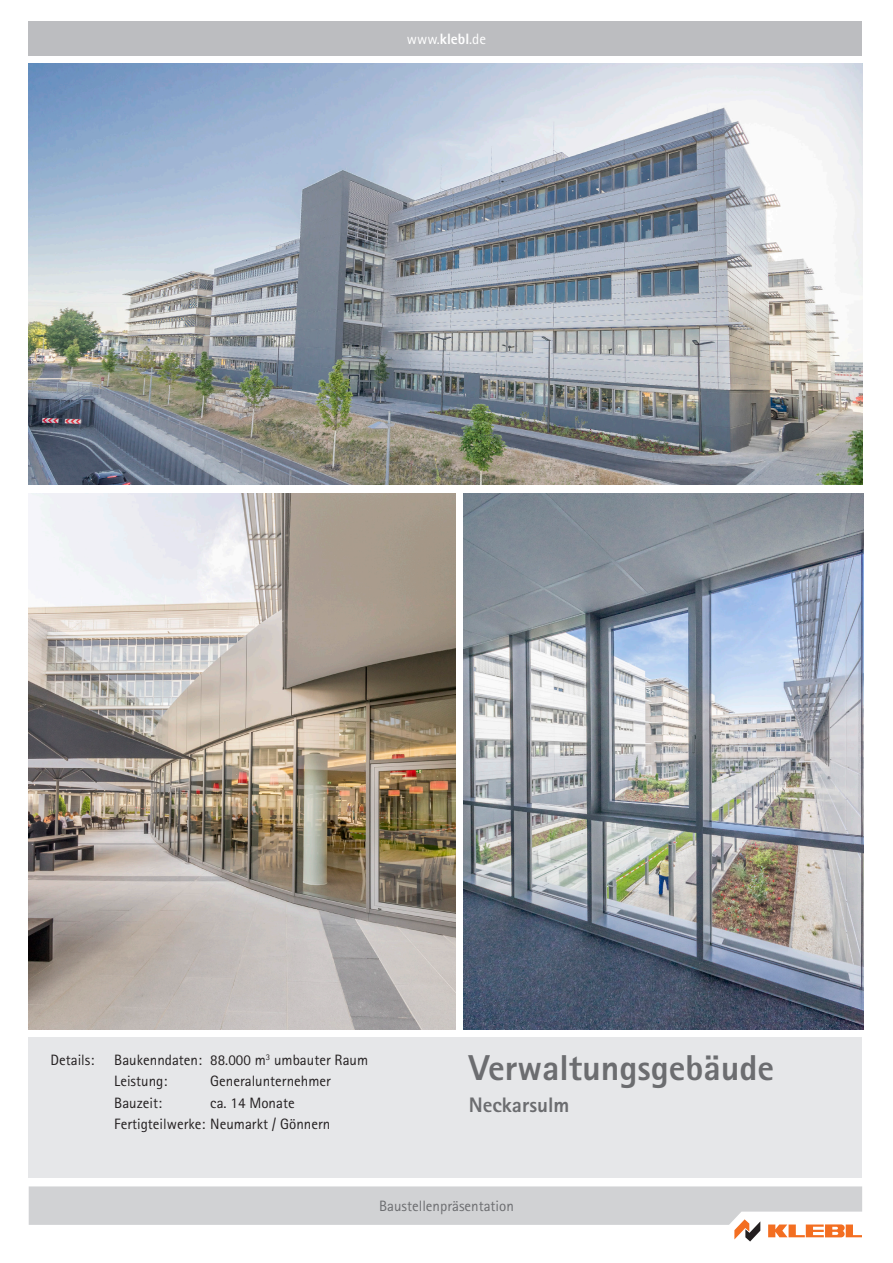
<style>
.page{position:relative;width:893px;height:1263px;background:#fff}
.page>*{position:absolute;margin:0;border:0;box-sizing:border-box;transform-origin:0 0}
.t1{font:800 36px "Rotis Sans Serif Pro";color:#6c6d70}
.t2{font:800 21px "Rotis Sans Serif Pro";color:#6c6d70}
.t3{font:15px "Rotis Sans Serif Pro";color:#231f20}
.t4{font:15px "Rotis Sans Serif Pro";color:#6c6d70}
.t5{font:15px "Rotis Sans Serif Pro";color:#fff}
.s1{font-weight:800}
</style>
<div class="page">
<div style="left:29px;top:21px;width:833px;height:34px;background:#bcbdc0"></div>
<img style="left:29px;top:64px;width:833px;height:421px">
<img style="left:463px;top:493px;width:400px;height:536px">
<div style="left:29px;top:1037px;width:833px;height:141px;background:#e6e7e9"></div>
<img style="left:29px;top:493px;width:426px;height:536px">
<svg style="left:29px;top:1186px;width:833px;height:55px"></svg>
<p class="t5" style="left:407px;top:30px;width:81px">www.<span class="s1">klebl</span>.de</p>
<p class="t3" style="left:50px;top:1051px;width:45px">Details:</p>
<p class="t3" style="left:114px;top:1051px;width:255px">Baukenndaten: 88.000 m<sup>3</sup> umbauter Raum</p>
<p class="t3" style="left:114px;top:1072px;width:55px">Leistung:</p>
<p class="t3" style="left:210px;top:1072px;width:122px">Generalunternehmer</p>
<p class="t3" style="left:114px;top:1093px;width:49px">Bauzeit:</p>
<p class="t3" style="left:210px;top:1093px;width:86px">ca. 14 Monate</p>
<p class="t3" style="left:114px;top:1115px;width:217px">Fertigteilwerke: Neumarkt / Gönnern</p>
<p class="t1" style="left:469px;top:1045px;width:307px">Verwaltungsgebäude</p>
<p class="t2" style="left:469px;top:1091px;width:102px">Neckarsulm</p>
<p class="t4" style="left:379px;top:1197px;width:136px">Baustellenpräsentation</p>
</div>
